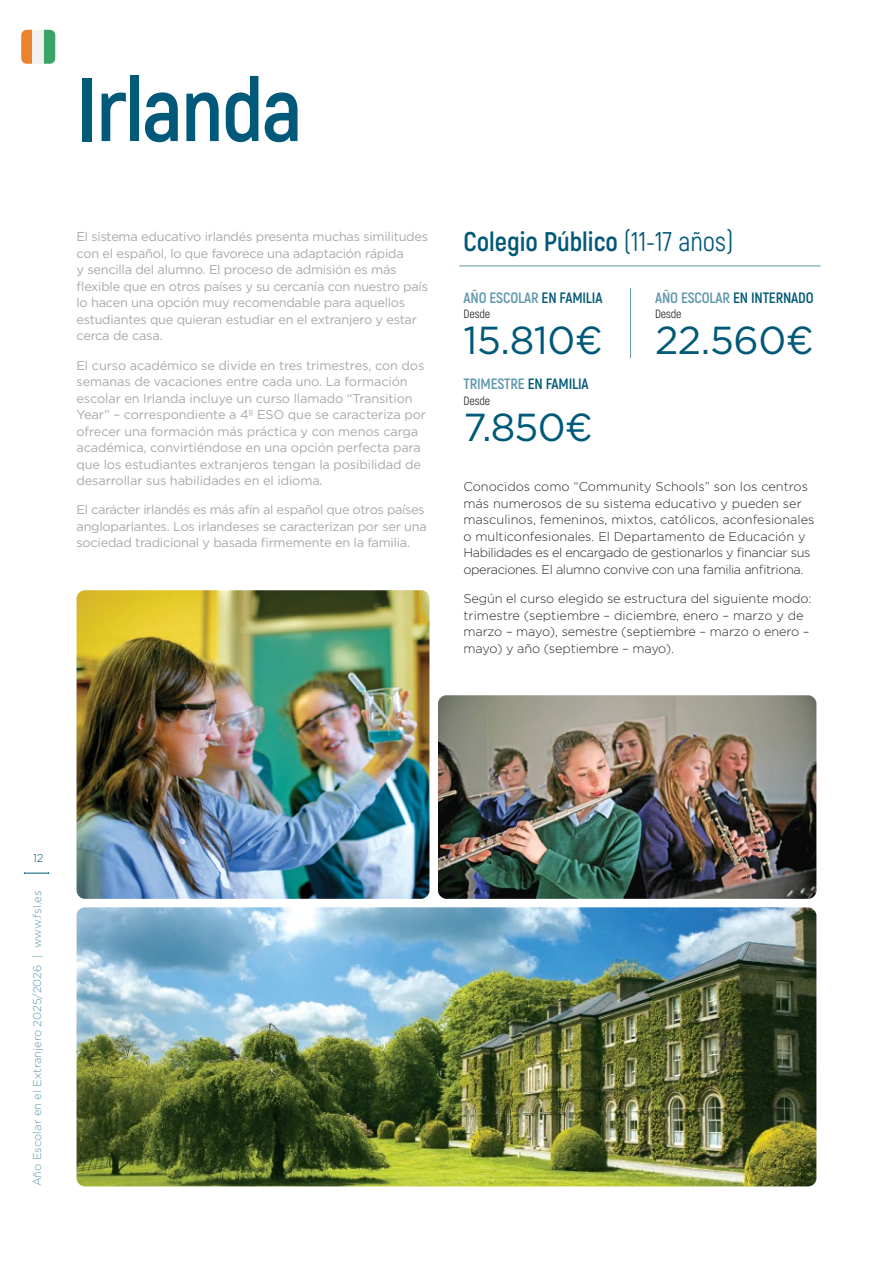
<style>
.page{position:relative;width:893px;height:1263px;background:#fff}
.page>*{position:absolute;margin:0;border:0;box-sizing:border-box;transform-origin:0 0}
.t1{font:700 90px "Akrobat";letter-spacing:-.02em;color:#005978}
.t2{font:39px "Gotham";letter-spacing:-.01em;color:#005978}
.t3{font:700 27px "Akrobat";color:#005978}
.t4{font:700 15px "Akrobat";letter-spacing:-.01em;color:#5f96ad}
.t5{font:700 15px "Akrobat";letter-spacing:-.01em;color:#005978}
.t6{font:12.75px/16.5px "Gotham";letter-spacing:-.02em;color:#a7a9ac}
.t7{font:300 12.75px/16.5px "Gotham";letter-spacing:-.01em;color:#292829}
.t8{font:12px "Akrobat";letter-spacing:-.01em;color:#292829}
.t9{font:300 11.25px "Gotham";color:#5f96ad}
.t10{font:300 11.25px "Gotham";color:#005978}
.s1{font-weight:400}
.s2{color:#005978}
.s3{color:#5f96ad}
</style>
<div class="page">
<svg style="left:24px;top:872px;width:25px;height:2px"></svg>
<hr style="left:459px;top:266px;width:362px;height:1px;background:#5f96ad">
<img style="left:77px;top:590px;width:352px;height:309px">
<img style="left:438px;top:695px;width:378px;height:204px">
<img style="left:77px;top:907px;width:739px;height:279px">
<svg style="left:21px;top:30px;width:12px;height:34px"></svg>
<div style="left:33px;top:30px;width:11px;height:34px;background:#f1f1f0"></div>
<svg style="left:44px;top:30px;width:11px;height:34px"></svg>
<hr style="left:630px;top:288px;width:1px;height:70px;background:#5f96ad">
<h1 class="t1" style="left:77px;top:54px;width:228px">Irlanda</h1>
<p class="t6" style="left:77px;top:228px;width:353px">El sistema educativo irlandés presenta muchas similitudes con el español, lo que favorece una adaptación rápida<br>y sencilla del alumno. El proceso de admisión es más flexible que en otros países y su cercanía con nuestro país lo hacen una opción muy recomendable para aquellos estudiantes que quieran estudiar en el extranjero y estar cerca de casa.</p>
<p class="t6" style="left:77px;top:356px;width:351px">El curso académico se divide en tres trimestres, con dos semanas de vacaciones entre cada uno. La formación escolar en Irlanda incluye un curso llamado “Transition Year” – correspondiente a 4º ESO que se caracteriza por ofrecer una formación más práctica y con menos carga académica, convirtiéndose en una opción perfecta para que los estudiantes extranjeros tengan la posibilidad de desarrollar sus habilidades en el idioma.</p>
<p class="t6" style="left:77px;top:501px;width:352px">El carácter irlandés es más afín al español que otros países angloparlantes. Los irlandeses se caracterizan por ser una sociedad tradicional y basada firmemente en la familia.</p>
<h3 class="t3" style="left:463px;top:224px;width:272px">Colegio Público <span class="s1">(11-17 años)</span></h3>
<p class="t4" style="left:463px;top:288px;width:141px">AÑO ESCOLAR <span class="s2">EN FAMILIA</span></p>
<p class="t5" style="left:655px;top:288px;width:160px"><span class="s3">AÑO ESCOLAR</span> EN INTERNADO</p>
<p class="t8" style="left:463px;top:307px;width:28px">Desde</p>
<h2 class="t2" style="left:463px;top:315px;width:141px">15.810€</h2>
<p class="t4" style="left:463px;top:375px;width:127px">TRIMESTRE <span class="s2">EN FAMILIA</span></p>
<p class="t8" style="left:463px;top:393px;width:28px">Desde</p>
<h2 class="t2" style="left:463px;top:402px;width:131px">7.850€</h2>
<p class="t8" style="left:655px;top:307px;width:28px">Desde</p>
<h2 class="t2" style="left:655px;top:316px;width:161px">22.560€</h2>
<p class="t7" style="left:463px;top:478px;width:352px">Conocidos como “Community Schools” son los centros más numerosos de su sistema educativo y pueden ser masculinos, femeninos, mixtos, católicos, aconfesionales o multiconfesionales. El Departamento de Educación y Habilidades es el encargado de gestionarlos y financiar sus operaciones. El alumno convive con una familia anfitriona.</p>
<p class="t7" style="left:463px;top:590px;width:350px">Según el curso elegido se estructura del siguiente modo: trimestre (septiembre – diciembre, enero – marzo y de marzo – mayo), semestre (septiembre – marzo o enero – mayo) y año (septiembre – mayo).</p>
<p class="t10" style="left:33px;top:851px;width:12px">12</p>
<p class="t9" style="left:30px;top:1186px;width:297px;rotate:-90deg">Año Escolar en el Extranjero 2025/2026 | www.fsl.es</p>
</div>
